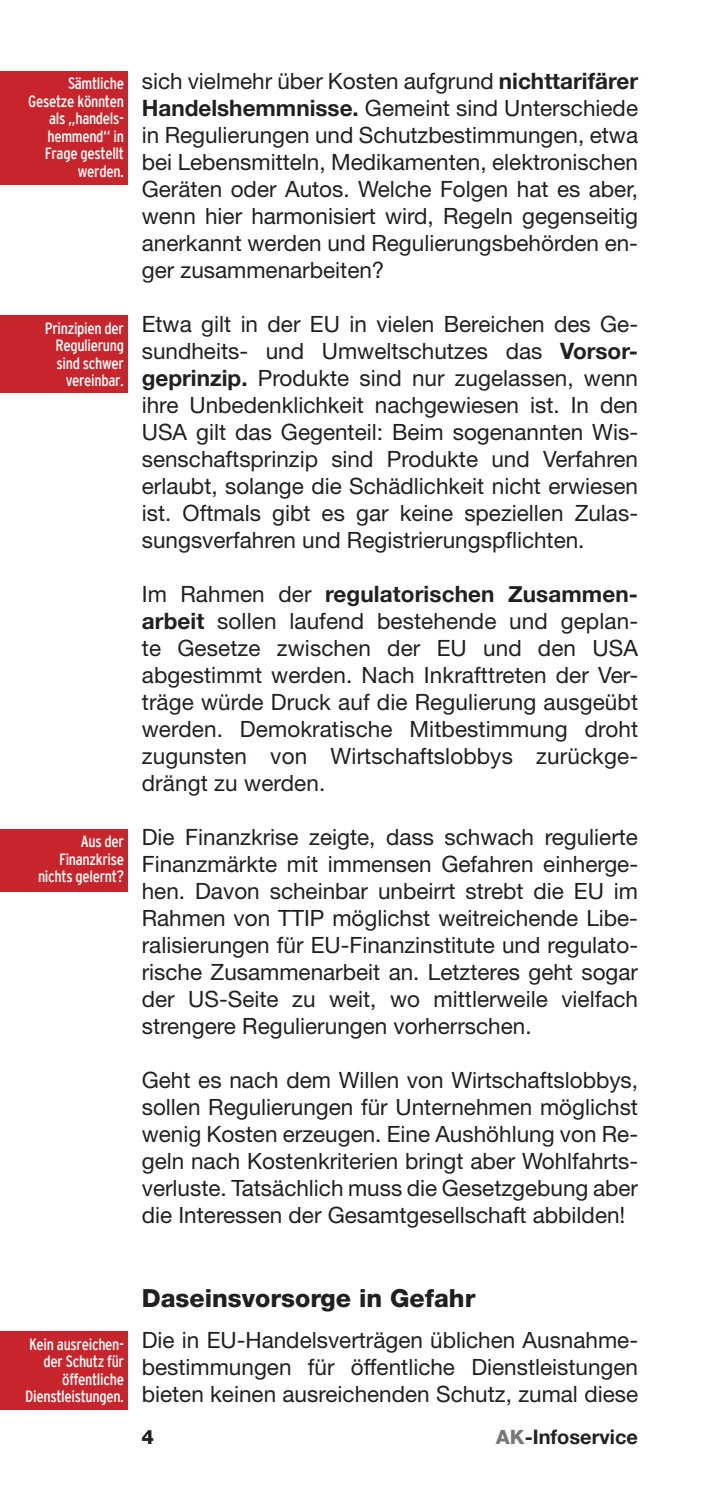
<style>
.page{position:relative;width:709px;height:1487px;background:#fff}
.page>*{position:absolute;margin:0;border:0;box-sizing:border-box;transform-origin:0 0}
.t1{font:800 25px "Helvetica Neue";color:#231f20}
.t2{font:22.5px/27px "Helvetica Neue";color:#231f20;text-align:justify}
.t3{font:700 20px "Helvetica Neue";color:#231f20}
.t4{font:800 20px "Neue Helvetica BQ";color:#231f20}
.t5{font:condensed 16.25px/17.5px "Interstate";letter-spacing:-.02em;color:#fff;text-align:right}
.s1{font-weight:700}
.s2{font-family:"Neue Helvetica BQ";font-weight:800;color:#76787b}
</style>
<div class="page">
<div style="left:0;top:71px;width:128px;height:113px;background:#c8242b"></div>
<div style="left:0;top:315px;width:128px;height:78px;background:#c8242b"></div>
<div style="left:0;top:829px;width:128px;height:62px;background:#c8242b"></div>
<div style="left:0;top:1331px;width:128px;height:79px;background:#c8242b"></div>
<p class="t5" style="left:28px;top:75px;width:97px">Sämtliche<br>Gesetze könnten als „handels&shy;hemmend“ in<br>Frage gestellt werden.</p>
<p class="t5" style="left:45px;top:319px;width:81px">Prinzipien der<br>Regulierung sind schwer vereinbar.</p>
<p class="t5" style="left:38px;top:833px;width:87px">Aus der<br>Finanzkrise nichts gelernt?</p>
<p class="t2" style="left:142px;top:67px;width:498px">sich vielmehr über Kosten aufgrund <span class="s1">nichttarifärer Handelshemmnisse.</span> Gemeint sind Unterschiede in Regulierungen und Schutzbestimmungen, etwa bei Lebensmitteln, Medikamenten, elektronischen Geräten oder Autos. Welche Folgen hat es aber, wenn hier harmonisiert wird, Regeln gegenseitig anerkannt werden und Regulierungsbehörden en&shy;ger zusammenarbeiten?</p>
<p class="t2" style="left:142px;top:310px;width:498px">Etwa gilt in der EU in vielen Bereichen des Ge&shy;sundheits- und Umweltschutzes das <span class="s1">Vorsor&shy;geprinzip.</span> Produkte sind nur zugelassen, wenn ihre Unbedenklichkeit nachgewiesen ist. In den USA gilt das Gegenteil: Beim sogenannten Wis&shy;senschaftsprinzip sind Produkte und Verfahren erlaubt, solange die Schädlichkeit nicht erwiesen ist. Oftmals gibt es gar keine speziellen Zulas&shy;sungsverfahren und Registrierungspflichten.</p>
<p class="t2" style="left:142px;top:580px;width:498px">Im Rahmen der <span class="s1">regulatorischen Zusammen&shy;arbeit</span> sollen laufend bestehende und geplan&shy;te Gesetze zwischen der EU und den USA abgestimmt werden. Nach Inkrafttreten der Ver&shy;träge würde Druck auf die Regulierung ausgeübt werden. Demokratische Mitbestimmung droht zugunsten von Wirtschaftslobbys zurückge&shy;drängt zu werden.</p>
<p class="t2" style="left:142px;top:823px;width:498px">Die Finanzkrise zeigte, dass schwach regulierte Finanzmärkte mit immensen Gefahren einherge&shy;hen. Davon scheinbar unbeirrt strebt die EU im Rahmen von TTIP möglichst weitreichende Libe&shy;ralisierungen für EU-Finanzinstitute und regulato&shy;rische Zusammenarbeit an. Letzteres geht sogar der US-Seite zu weit, wo mittlerweile vielfach strengere Regulierungen vorherrschen.</p>
<p class="t2" style="left:142px;top:1066px;width:498px">Geht es nach dem Willen von Wirtschaftslobbys, sollen Regulierungen für Unternehmen möglichst wenig Kosten erzeugen. Eine Aushöhlung von Re&shy;geln nach Kostenkriterien bringt aber Wohlfahrts&shy;verluste. Tatsächlich muss die Gesetzgebung aber die Interessen der Gesamtgesellschaft abbilden!</p>
<p class="t5" style="left:25px;top:1335px;width:100px">Kein ausreichen&shy;der Schutz für öffentliche<br>Dienstleistungen.</p>
<p class="t1" style="left:142px;top:1283px;width:335px">Daseinsvorsorge in Gefahr</p>
<p class="t2" style="left:142px;top:1326px;width:498px">Die in EU-Handelsverträgen üblichen Ausnahme&shy;bestimmungen für öffentliche Dienstleistungen bieten keinen ausreichenden Schutz, zumal diese</p>
<p class="t4" style="left:142px;top:1424px;width:14px">4</p>
<p class="t3" style="left:496px;top:1421px;width:144px"><span class="s2">AK</span>-Infoservice</p>
</div>
